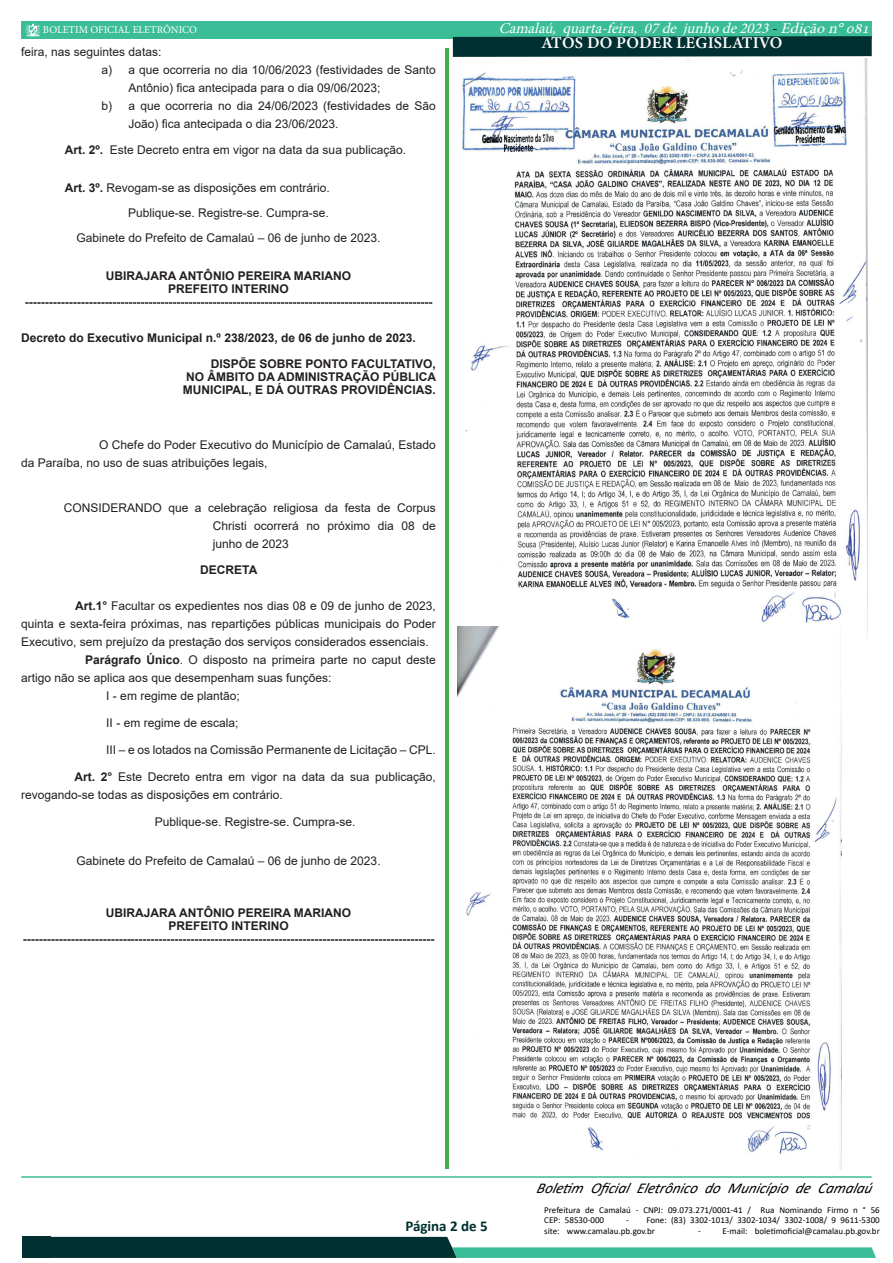
<style>
.page{position:relative;width:893px;height:1263px;background:#fff}
.page>*{position:absolute;margin:0;border:0;box-sizing:border-box;transform-origin:0 0}
.t1{font:16.5px "Minion Variable Concept";letter-spacing:.005em;color:#fff}
.t2{font:italic 15px "Minion Pro";color:#fff}
.t3{font:italic 15px "Calibri";color:#000}
.t4{font:700 15px "Calibri";color:#003031}
.t5{font:12px/18px "Arial";color:#231f20}
.t6{font:700 12px/12.9px "Arial";color:#231f20;text-align:center}
.t7{font:10.5px "Minion Pro";color:#fff}
.t8{font:9px/10.5px "Calibri";color:#000}
.s1{font-weight:700}
.s2{color:#000}
</style>
<div class="page">
<div style="left:21px;top:21px;width:851px;height:17px;background:#3bbd98"></div>
<hr style="left:21px;top:1176px;width:851px;height:2px;background:#3bbd98">
<svg style="left:26px;top:23px;width:14px;height:14px"></svg>
<svg style="left:51px;top:1237px;width:825px;height:21px"></svg>
<div style="left:22px;top:1237px;width:29px;height:21px;background:#003031"></div>
<hr style="left:445px;top:48px;width:4px;height:1121px;background:#40ae49">
<img style="left:462px;top:58px;width:406px;height:580px">
<img style="left:457px;top:626px;width:384px;height:543px">
<svg style="left:453px;top:36px;width:419px;height:21px;background:#073838"></svg>
<p class="t7" style="left:43px;top:23px;width:156px">BOLETIM OFICIAL ELETRÔNICO</p>
<p class="t5" style="left:21px;top:43px;width:142px">feira, nas seguintes datas:</p>
<p class="t5" style="left:101px;top:61px;width:336px">a) a que ocorreria no dia 10/06/2023 (festividades de Santo</p>
<p class="t5" style="left:128px;top:79px;width:254px">Antônio) fica antecipada para o dia 09/06/2023;</p>
<p class="t5" style="left:101px;top:97px;width:336px">b) a que ocorreria no dia 24/06/2023 (festividades de São</p>
<p class="t5" style="left:128px;top:115px;width:212px">João) fica antecipada o dia 23/06/2023.</p>
<p class="t5" style="left:65px;top:141px;width:343px"><span class="s1">Art. 2º.</span> Este Decreto entra em vigor na data da sua publicação.</p>
<p class="t5" style="left:65px;top:179px;width:267px"><span class="s1">Art. 3º.</span> Revogam-se as disposições em contrário.</p>
<p class="t5" style="left:128px;top:204px;width:202px">Publique-se. Registre-se. Cumpra-se.</p>
<p class="t5" style="left:76px;top:229px;width:306px">Gabinete do Prefeito de Camalaú – 06 de junho de 2023.</p>
<p class="t6" style="left:25px;top:269px;width:409px">UBIRAJARA ANTÔNIO PEREIRA MARIANO<br>PREFEITO INTERINO ------------------------------------------------------------------------------------------------------</p>
<p class="t6" style="left:21px;top:331px;width:396px">Decreto do Executivo Municipal n.º 238/2023, de 06 de junho de 2023.</p>
<p class="t6" style="left:183px;top:358px;width:255px;text-align:justify;text-indent:28px">DISPÕE SOBRE PONTO FACULTATIVO, NO ÂMBITO DA ADMINISTRAÇÃO PÚBLICA MUNICIPAL, E DÁ OUTRAS PROVIDÊNCIAS.</p>
<p class="t5" style="left:21px;top:436px;width:416px;text-indent:78px">O Chefe do Poder Executivo do Município de Camalaú, Estado da Paraíba, no uso de suas atribuições legais,</p>
<p class="t5" style="left:213px;top:499px;width:225px;text-align:justify;text-indent:-149px">CONSIDERANDO que a celebração religiosa da festa de Corpus Christi ocorrerá no próximo dia 08 de junho de 2023</p>
<p class="t6" style="left:200px;top:563px;width:59px">DECRETA</p>
<p class="t5" style="left:75px;top:597px;width:362px"><span class="s1">Art.1°</span> Facultar os expedientes nos dias 08 e 09 de junho de 2023,</p>
<p class="t5" style="left:21px;top:615px;width:416px">quinta e sexta-feira próximas, nas repartições públicas municipais do Poder</p>
<p class="t5" style="left:21px;top:633px;width:409px">Executivo, sem prejuízo da prestação dos serviços considerados essenciais.</p>
<p class="t5" style="left:85px;top:651px;width:352px"><span class="s1">Parágrafo Único</span>. O disposto na primeira parte no caput deste</p>
<p class="t5" style="left:21px;top:669px;width:312px">artigo não se aplica aos que desempenham suas funções:</p>
<p class="t5" style="left:106px;top:687px;width:135px">I - em regime de plantão;</p>
<p class="t5" style="left:106px;top:714px;width:134px">II - em regime de escala;</p>
<p class="t5" style="left:106px;top:741px;width:331px">III – e os lotados na Comissão Permanente de Licitação – CPL.</p>
<p class="t5" style="left:21px;top:768px;width:416px;text-indent:53px"><span class="s1">Art. 2°</span> Este Decreto entra em vigor na data da sua publicação, revogando-se todas as disposições em contrário.</p>
<p class="t5" style="left:155px;top:813px;width:202px">Publique-se. Registre-se. Cumpra-se.</p>
<p class="t5" style="left:76px;top:851px;width:306px">Gabinete do Prefeito de Camalaú – 06 de junho de 2023.</p>
<p class="t6" style="left:23px;top:906px;width:413px">UBIRAJARA ANTÔNIO PEREIRA MARIANO<br>PREFEITO INTERINO -------------------------------------------------------------------------------------------------------</p>
<p class="t2" style="left:499px;top:18px;width:377px">Camalaú, quarta-feira, 07de junhode2023<span class="s2">-</span>Ediçãon°081</p>
<h1 class="t1" style="left:542px;top:31px;width:242px">ATOS DO PODER LEGISLATIVO</h1>
<p class="t4" style="left:405px;top:1215px;width:84px">Página 2 de 5</p>
<p class="t3" style="left:536px;top:1178px;width:342px">Boletim Oficial Eletrônico do Município de Camalaú</p>
<p class="t8" style="left:544px;top:1204px;width:337px">Prefeitura de Camalaú - CNPJ: 09.073.271/0001-41 / Rua Nominando Firmo n ° 56<br>CEP: 58530-000</p>
<p class="t8" style="left:544px;top:1214px;width:337px;text-indent:82px">- Fone: (83) 3302-1013/ 3302-1034/ 3302-1008/ 9 9611-5300 site: www.camalau.pb.gov.br</p>
<p class="t8" style="left:698px;top:1225px;width:183px">- E-mail: boletimoficial@camalau.pb.gov.br</p>
</div>
